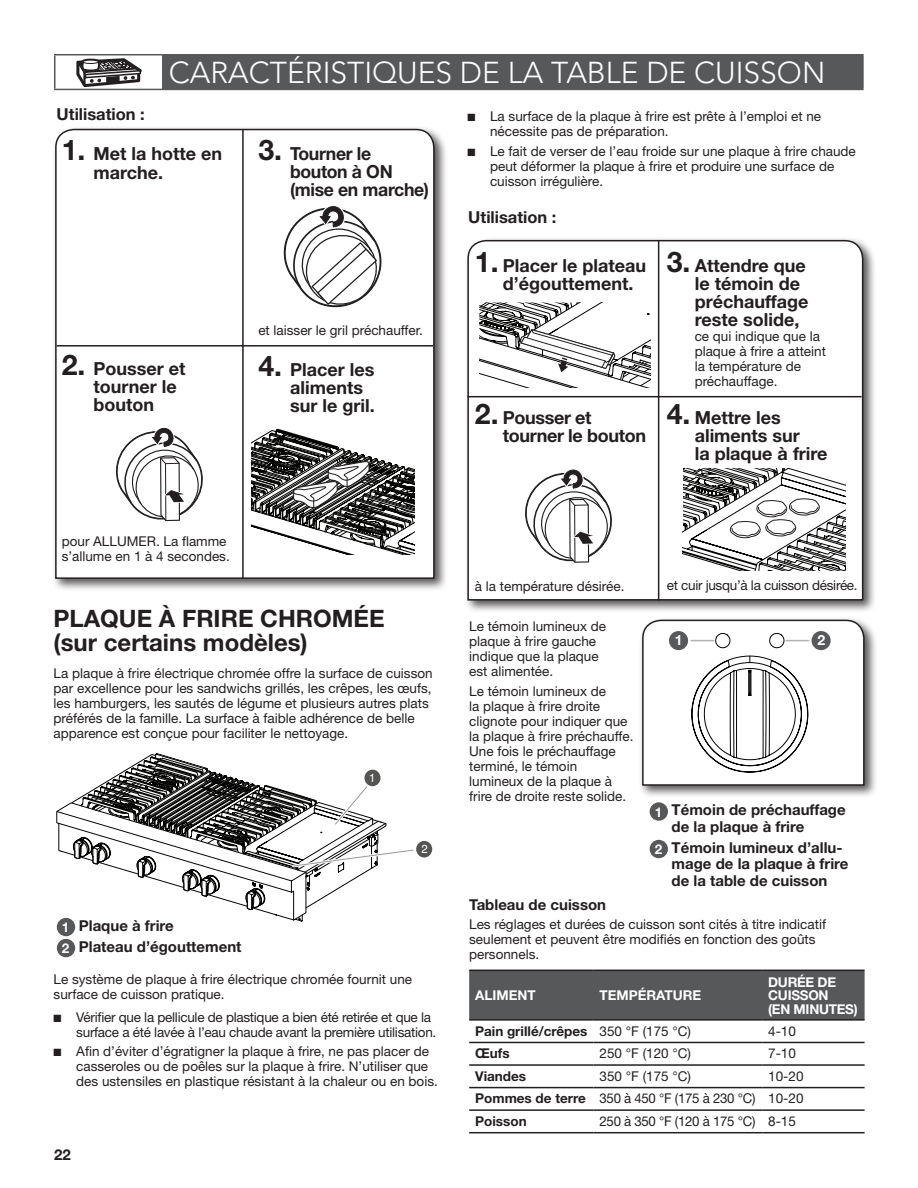
<style>
.page{position:relative;width:918px;height:1188px;background:#fff}
.page>*{position:absolute;margin:0;border:0;box-sizing:border-box;transform-origin:0 0}
.Heading_1_Left{font:300 30px "Avenir LT Std";color:#fff}
.Heading_2_New{font:700 24px/24px "Helvetica Neue LT Std";color:#231f20}
.t1{font:700 18px/18px "Helvetica Neue";color:#231f20}
.Art_Step_No_Number{font:700 18px/18px "Helvetica Neue LT Std";color:#231f20}
.Art_Step_No_Number-2{font:700 18px/18px "Helvetica Neue LT Std";letter-spacing:-.02em;color:#231f20}
.t2{font:700 18px/18px "Helvetica Neue";letter-spacing:-.02em;color:#231f20}
.t3{font:700 16.5px "Helvetica Neue";color:#231f20}
.Heading_3{font:700 16.5px "Helvetica Neue LT Std";color:#231f20}
.t4{font:700 15px/16.5px "Helvetica Neue";color:#231f20}
.Body_Bold_copy{font:700 15px "Helvetica Neue LT Std";color:#231f20}
.t5{font:700 14.1px "Helvetica Neue";color:#fff}
.Body{font:13.5px/15px "Helvetica Neue LT Std";color:#231f20}
.Body-2{font:13.5px/15px "Helvetica Neue LT Std";letter-spacing:-.02em;color:#231f20}
.Body_Bold{font:700 13.5px "Helvetica Neue LT Std";color:#231f20}
.t6{font:700 13.5px/13.5px "Helvetica Neue";letter-spacing:-.02em;color:#fff}
.t7{font:700 13.5px "Helvetica Neue";color:#fff}
.t8{font:11.85px "Helvetica";color:#fff}
.s1{font-size:28.5px}
</style>
<div class="page">
<div style="left:416px;top:841px;width:16px;height:16px;background:#555554;border-radius:50%"></div>
<svg style="left:56px;top:753px;width:358px;height:168px"></svg>
<div style="left:57px;top:918px;width:18px;height:18px;background:#57585a;border-radius:50%"></div>
<div style="left:57px;top:939px;width:18px;height:18px;background:#57585a;border-radius:50%"></div>
<div style="left:464px;top:236px;width:412px;height:377px;background:#231f20;opacity:.75"></div>
<svg style="left:467px;top:239px;width:397px;height:362px"></svg>
<svg style="left:479px;top:303px;width:171px;height:85px"></svg>
<hr style="left:658px;top:240px;width:1px;height:361px;background:#231f20">
<svg style="left:521px;top:463px;width:95px;height:104px"></svg>
<hr style="left:467px;top:396px;width:395px;height:1px;background:#231f20">
<svg style="left:683px;top:468px;width:162px;height:103px"></svg>
<div style="left:52px;top:125px;width:396px;height:467px;background:#231f20;opacity:.75"></div>
<svg style="left:54px;top:128px;width:381px;height:452px"></svg>
<div style="left:110px;top:419px;width:99px;height:107px;background:#fff"></div>
<svg style="left:116px;top:427px;width:87px;height:95px"></svg>
<svg style="left:279px;top:199px;width:107px;height:115px"></svg>
<svg style="left:252px;top:427px;width:162px;height:127px"></svg>
<hr style="left:242px;top:130px;width:2px;height:449px;background:#231f20">
<hr style="left:57px;top:345px;width:376px;height:2px;background:#231f20">
<div style="left:163px;top:55px;width:700px;height:34px;background:#57585a"></div>
<hr style="left:54px;top:54px;width:109px;height:2px;background:#57585a">
<hr style="left:54px;top:55px;width:2px;height:34px;background:#57585a">
<hr style="left:163px;top:54px;width:701px;height:2px;background:#57585a">
<hr style="left:862px;top:55px;width:2px;height:34px;background:#57585a">
<hr style="left:54px;top:89px;width:109px;height:1px;background:#57585a">
<hr style="left:163px;top:89px;width:701px;height:1px;background:#57585a">
<svg style="left:76px;top:58px;width:66px;height:30px"></svg>
<div style="left:639px;top:616px;width:238px;height:183px;background:#231f20;opacity:.75"></div>
<svg style="left:641px;top:619px;width:224px;height:167px"></svg>
<div style="left:650px;top:802px;width:18px;height:19px;background:#57585a;border-radius:50%"></div>
<div style="left:650px;top:840px;width:18px;height:18px;background:#57585a;border-radius:50%"></div>
<div style="left:469px;top:971px;width:396px;height:48px;background:#57585a"></div>
<hr style="left:469px;top:970px;width:125px;height:1px;background:#231f20">
<hr style="left:594px;top:970px;width:168px;height:1px;background:#231f20">
<hr style="left:762px;top:970px;width:103px;height:1px;background:#231f20">
<hr style="left:469px;top:1019px;width:125px;height:2px;background:#231f20">
<hr style="left:594px;top:1019px;width:168px;height:2px;background:#231f20">
<hr style="left:762px;top:1019px;width:103px;height:2px;background:#231f20">
<hr style="left:469px;top:1042px;width:125px;height:1px;background:#231f20">
<hr style="left:594px;top:1042px;width:168px;height:1px;background:#231f20">
<hr style="left:762px;top:1042px;width:103px;height:1px;background:#231f20">
<hr style="left:469px;top:1064px;width:125px;height:2px;background:#231f20">
<hr style="left:594px;top:1064px;width:168px;height:2px;background:#231f20">
<hr style="left:762px;top:1064px;width:103px;height:2px;background:#231f20">
<hr style="left:469px;top:1087px;width:125px;height:1px;background:#231f20">
<hr style="left:594px;top:1087px;width:168px;height:1px;background:#231f20">
<hr style="left:762px;top:1087px;width:103px;height:1px;background:#231f20">
<hr style="left:469px;top:1109px;width:125px;height:2px;background:#231f20">
<hr style="left:594px;top:1109px;width:168px;height:2px;background:#231f20">
<hr style="left:762px;top:1109px;width:103px;height:2px;background:#231f20">
<hr style="left:469px;top:1132px;width:125px;height:1px;background:#231f20">
<hr style="left:594px;top:1132px;width:168px;height:1px;background:#231f20">
<hr style="left:762px;top:1132px;width:103px;height:1px;background:#231f20">
<h1 class="Heading_1_Left" style="left:169px;top:55px;width:658px">CARACTÉRISTIQUES DE LA TABLE DE CUISSON</h1>
<p class="Heading_3" style="left:57px;top:104px;width:90px">Utilisation :</p>
<p class="Art_Step_No_Number" style="left:93px;top:143px;width:130px;line-height:19.5px;text-indent:-32px"><span class="s1">1.</span> Met la hotte en marche.</p>
<p class="Art_Step_No_Number-2" style="left:290px;top:144px;width:141px;text-indent:-32px"><span class="s1">3.</span> Tourner le bouton à ON (mise en marche)</p>
<p class="Art_Step_No_Number" style="left:93px;top:359px;width:94px;text-indent:-32px"><span class="s1">2.</span> Pousser et tourner le bouton</p>
<p class="Body" style="left:258px;top:323px;width:166px">et laisser le gril préchauffer.</p>
<p class="Art_Step_No_Number" style="left:290px;top:360px;width:86px;text-indent:-32px"><span class="s1">4.</span> Placer les aliments sur le gril.</p>
<p class="Body" style="left:62px;top:533px;width:170px">pour ALLUMER. La flamme s’allume en 1 à 4 secondes.</p>
<p class="Heading_2_New" style="left:54px;top:606px;width:333px">PLAQUE À FRIRE CHROMÉE (sur certains modèles)</p>
<p class="Body" style="left:54px;top:665px;width:381px">La plaque à frire électrique chromée offre la surface de cuisson par excellence pour les sandwichs grillés, les crêpes, les œufs, les hamburgers, les sautés de légume et plusieurs autres plats préférés de la famille. La surface à faible adhérence de belle apparence est conçue pour faciliter le nettoyage.</p>
<p class="t6" style="left:62px;top:920px;width:9px">1</p>
<p class="t4" style="left:79px;top:917px;width:96px">Plaque à frire</p>
<p class="t6" style="left:62px;top:941px;width:9px">2</p>
<p class="t4" style="left:79px;top:938px;width:164px">Plateau d’égouttement</p>
<p class="t8" style="left:369px;top:771px;width:8px">1</p>
<p class="t8" style="left:421px;top:841px;width:8px">2</p>
<p class="Body" style="left:54px;top:972px;width:360px">Le système de plaque à frire électrique chromée fournit une surface de cuisson pratique.</p>
<p class="Body-2" style="left:76px;top:1009px;width:362px;text-indent:-23px">■ Vérifier que la pellicule de plastique a bien été retirée et que la surface a été lavée à l’eau chaude avant la première utilisation.</p>
<p class="Body" style="left:76px;top:1044px;width:363px;text-indent:-23px">■ Afin d’éviter d’égratigner la plaque à frire, ne pas placer de casseroles ou de poêles sur la plaque à frire. N’utiliser que des ustensiles en plastique résistant à la chaleur ou en bois.</p>
<p class="Body_Bold_copy" style="left:54px;top:1145px;width:18px">22</p>
<p class="Body" style="left:490px;top:109px;width:333px;text-indent:-23px">■ La surface de la plaque à frire est prête à l’emploi et ne nécessite pas de préparation.</p>
<p class="Body" style="left:490px;top:143px;width:367px;text-indent:-23px">■ Le fait de verser de l’eau froide sur une plaque à frire chaude peut déformer la plaque à frire et produire une surface de cuisson irrégulière.</p>
<p class="t3" style="left:468px;top:207px;width:90px">Utilisation :</p>
<p class="t1" style="left:503px;top:256px;width:145px;text-indent:-28px"><span class="s1">1.</span> Placer le plateau d’égouttement.</p>
<p class="t2" style="left:503px;top:408px;width:145px;text-indent:-28px"><span class="s1">2.</span> Pousser et tourner le bouton</p>
<p class="t1" style="left:695px;top:256px;width:115px;text-indent:-28px"><span class="s1">3.</span> Attendre que le témoin de préchauffage reste solide,</p>
<p class="Body" style="left:695px;top:328px;width:133px">ce qui indique que la plaque à frire a atteint la température de préchauffage.</p>
<p class="t1" style="left:695px;top:408px;width:134px;text-indent:-28px"><span class="s1">4.</span> Mettre les aliments sur<br>la plaque à frire</p>
<p class="Body" style="left:475px;top:578px;width:151px">à la température désirée.</p>
<p class="Body" style="left:469px;top:619px;width:138px">Le témoin lumineux de plaque à frire gauche indique que la plaque est alimentée.</p>
<p class="Body" style="left:469px;top:683px;width:166px">Le témoin lumineux de<br>la plaque à frire droite clignote pour indiquer que la plaque à frire préchauffe.<br>Une fois le préchauffage terminé, le témoin lumineux de la plaque à frire de droite reste solide.</p>
<p class="Body-2" style="left:667px;top:577px;width:192px">et cuir jusqu’à la cuisson désirée.</p>
<p class="t5" style="left:675px;top:631px;width:9px">1</p>
<p class="t5" style="left:817px;top:631px;width:9px">2</p>
<p class="t6" style="left:655px;top:805px;width:9px">1</p>
<p class="t4" style="left:672px;top:801px;width:176px">Témoin de préchauffage de la plaque à frire</p>
<p class="t6" style="left:655px;top:842px;width:9px">2</p>
<p class="t4" style="left:672px;top:839px;width:178px">Témoin lumineux d’allu&shy;mage de la plaque à frire de la table de cuisson</p>
<p class="Body_Bold_copy" style="left:469px;top:895px;width:138px">Tableau de cuisson</p>
<p class="Body" style="left:469px;top:917px;width:358px">Les réglages et durées de cuisson sont cités à titre indicatif seulement et peuvent être modifiés en fonction des goûts personnels.</p>
<p class="t7" style="left:475px;top:987px;width:62px">ALIMENT</p>
<p class="t7" style="left:600px;top:987px;width:103px">TEMPÉRATURE</p>
<p class="t6" style="left:768px;top:975px;width:91px">DURÉE DE<br>CUISSON<br>(EN MINUTES)</p>
<p class="Body_Bold" style="left:475px;top:1022px;width:114px">Pain grillé/crêpes</p>
<p class="Body" style="left:600px;top:1023px;width:93px">350 °F (175 °C)</p>
<p class="Body" style="left:768px;top:1023px;width:29px">4-10</p>
<p class="Body_Bold" style="left:475px;top:1045px;width:36px">Œufs</p>
<p class="Body" style="left:600px;top:1046px;width:93px">250 °F (120 °C)</p>
<p class="Body" style="left:768px;top:1046px;width:29px">7-10</p>
<p class="Body_Bold" style="left:475px;top:1068px;width:52px">Viandes</p>
<p class="Body" style="left:600px;top:1068px;width:93px">350 °F (175 °C)</p>
<p class="Body" style="left:768px;top:1068px;width:37px">10-20</p>
<p class="Body_Bold" style="left:475px;top:1090px;width:112px">Pommes de terre</p>
<p class="Body-2" style="left:600px;top:1091px;width:157px">350 à 450 °F (175 à 230 °C)</p>
<p class="Body" style="left:768px;top:1091px;width:37px">10-20</p>
<p class="Body_Bold" style="left:475px;top:1113px;width:53px">Poisson</p>
<p class="Body-2" style="left:600px;top:1113px;width:157px">250 à 350 °F (120 à 175 °C)</p>
<p class="Body" style="left:768px;top:1113px;width:29px">8-15</p>
</div>
